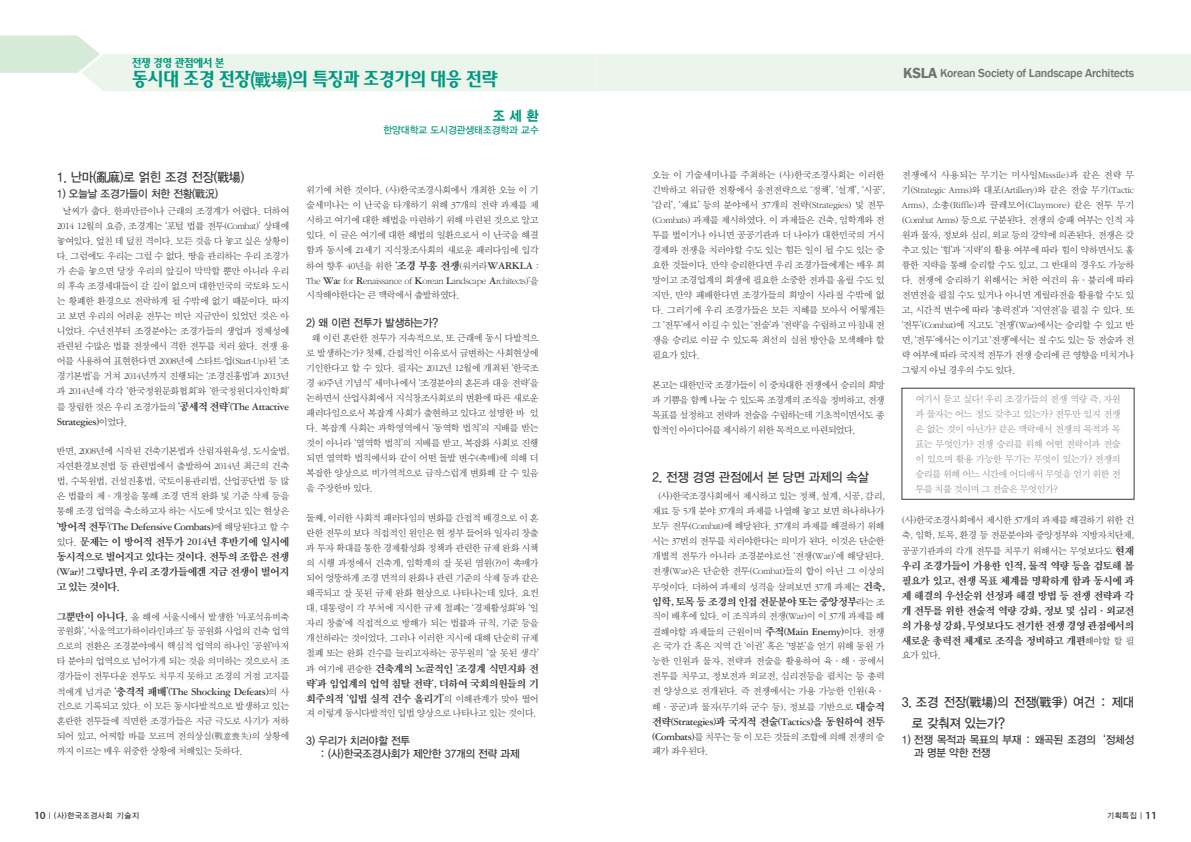
<style>
.page{position:relative;width:1191px;height:842px;background:#fff}
.page>*{position:absolute;margin:0;border:0;box-sizing:border-box;transform-origin:0 0}
.t1{font:20px "YDI2002";letter-spacing:-.04em;color:#00987f;scale:.95 1}
.t2{font:14px "YDIYGO350";color:#00987f;scale:.95 1}
.t3{font:13px/21px "YDIYGO330";letter-spacing:-.02em;color:#3e3a39;scale:.95 1}
.t4{font:500 12px "Franklin Gothic";letter-spacing:-.02em;color:#727171}
.t5{font:12px "YDI2002";letter-spacing:-.04em;color:#00987f;scale:.95 1}
.t6{font:11px/15px "Sand Km";letter-spacing:-.04em;color:#3e3a39;text-align:justify}
.t7{font:11px/13px "YDIYGO330";letter-spacing:-.02em;color:#3e3a39;scale:.95 1}
.t8{font:10px/15px "Sand Sm";letter-spacing:-.04em;color:#3e3a39;text-align:justify}
.t9{font:10px/15px "Sand Sm";letter-spacing:-.04em;color:#898989;text-align:justify}
.t10{font:10px "YDIYGO330";color:#00987f;scale:.95 1}
.t11{font:8px "YDIYGO130 KS Cpc EUC H";color:#3e3a39;scale:.95 1}
.s1{font-family:"YDIYGO140";font-size:18px}
.s2{font-family:"Sand Sm";font-size:10px}
.s3{font-family:"Sand Km";font-size:11px}
.s4{font-weight:600;font-size:15px}
.s5{font-family:"Myriad Pro";font-weight:600;font-size:11px}
.s6{font-family:"YDIYGO110 KS Cpc EUC H"}
</style>
<div class="page">
<div style="left:595px;top:54px;width:596px;height:37px;background:#ebf5ec"></div>
<svg style="left:0;top:36px;width:595px;height:55px"></svg>
<div style="left:901px;top:388px;width:233px;height:111px;border:1px solid #3e3a39"></div>
<p class="t5" style="left:132px;top:56px;width:99px">전쟁 경영 관점에서 본</p>
<p class="t1" style="left:132px;top:69px;width:387px">동시대 조경 전장(<span class="s1">戰場</span>)의 특징과 조경가의 대응 전략</p>
<p class="t3" style="left:57px;top:166px;width:199px">1. 난마(亂麻)로 얽힌 조경 전장(戰場)</p>
<p class="t7" style="left:57px;top:187px;width:172px">1) 오늘날 조경가들이 처한 전황(戰況)</p>
<p class="t8" style="left:57px;top:204px;width:234px;text-align:center">날씨가 춥다. 한파만큼이나 근래의 조경계가 어렵다. 더하여<br>2014 12월의 요즘, 조경계는 ‘포털 법률 전투(Combat)’ 상태에 놓여있다. 엎친 데 덮친 격이다. 모든 것을 다 놓고 싶은 상황이 다. 그럼에도 우리는 그럴 수 없다. 땅을 관리하는 우리 조경가 가 손을 놓으면 당장 우리의 앞길이 막막할 뿐만 아니라 우리 의 후속 조경세대들이 갈 길이 없으며 대한민국의 국토와 도시 는 황폐한 환경으로 전락하게 될 수밖에 없기 때문이다. 따지 고 보면 우리의 어려운 전투는 비단 지금만이 있었던 것은 아 니었다. 수년전부터 조경분야는 조경가들의 생업과 정체성에 관련된 수많은 법률 전장에서 격한 전투를 치러 왔다. 전쟁 용 어를 사용하여 표현한다면 2008년에 스타트-업(Start-Up)된 ‘조 경기본법’을 거쳐 2014년까지 진행되는 ‘조경진흥법’과 2013년 과 2014년에 각각 ‘한국정원문화협회’와 ‘한국정원디자인학회’</p>
<p class="t6" style="left:57px;top:399px;width:234px"><span class="s2">를 창립한 것은 우리 조경가들의</span> ‘공세적 전략’(The Attactive<br>Strategies)<span class="s2">이었다.</span></p>
<p class="t8" style="left:57px;top:444px;width:234px">반면, 2008년에 시작된 건축기본법과 산림자원육성, 도시숲법, 자연환경보전법 등 관련법에서 출발하여 2014년 최근의 건축 법, 수목원법, 건설진흥법, 국토이용관리법, 산업공단법 등 많 은 법률의 제·개정을 통해 조경 면적 완화 및 기준 삭제 등을 통해 조경 업역을 축소하고자 하는 시도에 맞서고 있는 현상은</p>
<p class="t6" style="left:57px;top:519px;width:234px">‘방어적 전투’(The Defensive Combats)<span class="s2">에 해당된다고 할 수 있다.</span> 문제는 이 방어적 전투가 2014년 후반기에 일시에 동시적으로 벌어지고 있다는 것이다. 전투의 조합은 전쟁 (War)! 그렇다면, 우리 조경가들에겐 지금 전쟁이 벌어지 고 있는 것이다.</p>
<p class="t8" style="left:57px;top:609px;width:234px"><span class="s3">그뿐만이 아니다.</span> 올 해에 서울시에서 발생한 ‘마포석유비축 공원화’, ‘서울역고가하이라인파크’ 등 공원화 사업의 건축 업역 으로의 전환은 조경분야에서 핵심적 업역의 하나인 ‘공원’마저 타 분야의 업역으로 넘어가게 되는 것을 의미하는 것으로서 조 경가들이 전투다운 전투도 치루지 못하고 조경의 거점 고지를</p>
<p class="t6" style="left:57px;top:684px;width:234px"><span class="s2">적에게 넘겨준</span> ‘충격적 패배’(The Shocking Defeats)<span class="s2">의 사</span></p>
<p class="t8" style="left:57px;top:699px;width:234px">건으로 기록되고 있다. 이 모든 동시다발적으로 발생하고 있는 혼란한 전투들에 직면한 조경가들은 지금 극도로 사기가 저하 되어 있고, 어찌할 바를 모르며 전의상실(戰意喪失)의 상황에 까지 이르는 매우 위중한 상황에 처해있는 듯하다.</p>
<p class="t2" style="left:493px;top:108px;width:50px">조 세 환</p>
<p class="t10" style="left:383px;top:125px;width:165px">한양대학교 도시경관생태조경학과 교수</p>
<p class="t8" style="left:306px;top:183px;width:234px">위기에 처한 것이다. (사)한국조경사회에서 개최한 오늘 이 기 술세미나는 이 난국을 타개하기 위해 37개의 전략 과제를 제 시하고 여기에 대한 해법을 마련하기 위해 마련된 것으로 알고 있다. 이 글은 여기에 대한 해법의 일환으로서 이 난국을 해결 함과 동시에 21세기 지식창조사회의 새로운 패러다임에 입각 하여 향후 40년을 위한 <span class="s3">‘조경 부흥 전쟁</span>(워커라<span class="s3">WARKLA</span> :<br>The <span class="s3">Wa</span>r for <span class="s3">R</span>enaissance of <span class="s3">K</span>orean <span class="s3">L</span>andscape <span class="s3">A</span>rchitects)’을 시작해야한다는 큰 맥락에서 출발하였다.</p>
<p class="t7" style="left:306px;top:316px;width:141px">2) 왜 이런 전투가 발생하는가?</p>
<p class="t8" style="left:306px;top:331px;width:234px;text-indent:6px">왜 이런 혼란한 전투가 지속적으로, 또 근래에 동시 다발적으 로 발생하는가? 첫째, 간접적인 이유로서 급변하는 사회현상에 기인한다고 할 수 있다. 필자는 2012년 12월에 개최된 ‘한국조 경 40주년 기념식’ 세미나에서 ‘조경분야의 혼돈과 대응 전략’을 논하면서 산업사회에서 지식창조사회로의 변환에 따른 새로운 패러다임으로서 복잡계 사회가 출현하고 있다고 설명한 바 있 다. 복잡계 사회는 과학영역에서 ‘동역학 법칙’의 지배를 받는 것이 아니라 ‘열역학 법칙’의 지배를 받고, 복잡화 사회로 진행 되면 열역학 법칙에서와 같이 어떤 돌발 변수(촉매)에 의해 더 복잡한 양상으로 비가역적으로 급작스럽게 변화해 갈 수 있음 을 주장한바 있다.</p>
<p class="t8" style="left:306px;top:511px;width:234px">둘째, 이러한 사회적 패러다임의 변화를 간접적 배경으로 이 혼 란한 전투의 보다 직접적인 원인은 현 정부 들어와 일자리 창출 과 투자 확대를 통한 경제활성화 정책과 관련한 규제 완화 시책 의 시행 과정에서 건축계, 임학계의 잘 못된 염원(?)이 촉매가 되어 엉뚱하게 조경 면적의 완화나 관련 기준의 삭제 등과 같은 왜곡되고 잘 못된 규제 완화 현상으로 나타나는데 있다. 요컨 대, 대통령이 각 부처에 지시한 규제 철폐는 ‘경제활성화’와 ‘일 자리 창출’에 직접적으로 방해가 되는 법률과 규칙, 기준 등을 개선하라는 것이었다. 그러나 이러한 지시에 대해 단순히 규제 철폐 또는 완화 건수를 늘리고자하는 공무원의 ‘잘 못된 생각’</p>
<p class="t6" style="left:306px;top:661px;width:234px"><span class="s2">과 여기에 편승한</span> 건축계의 노골적인 ‘조경계 식민지화 전 략’과 임업계의 업역 침탈 전략‘, 더하여 국회의원들의 기 회주의적 ‘입법 실적 건수 올리기’<span class="s2">의 이해관계가 맞아 떨어</span></p>
<p class="t8" style="left:306px;top:706px;width:232px">져 이렇게 동시다발적인 입법 양상으로 나타나고 있는 것이다.</p>
<p class="t7" style="left:320px;top:734px;width:211px;text-indent:-14px">3) 우리가 치러야할 전투<br>: (사)한국조경사회가 제안한 37개의 전략 과제</p>
<p class="t4" style="left:903px;top:65px;width:233px"><span class="s4">KSLA</span> Korean Society of Landscape Architects</p>
<p class="t8" style="left:652px;top:168px;width:234px">오늘 이 기술세미나를 주최하는 (사)한국조경사회는 이러한 긴박하고 위급한 전황에서 응전전략으로 ‘정책’, ‘설계’, ‘시공’, ‘감리’, ‘재료’ 등의 분야에서 37개의 전략(Strategies) 및 전투 (Combats) 과제를 제시하였다. 이 과제들은 건축, 임학계와 전 투를 벌이거나 아니면 공공기관과 더 나아가 대한민국의 거시 경제와 전쟁을 치러야할 수도 있는 힘든 일이 될 수도 있는 중 요한 것들이다. 만약 승리한다면 우리 조경가들에게는 매우 희 망이고 조경업계의 회생에 필요한 소중한 전과를 올릴 수도 있 지만, 만약 패배한다면 조경가들의 희망이 사라질 수밖에 없 다. 그러기에 우리 조경가들은 모든 지혜를 모아서 어떻게든 그 ‘전투’에서 이길 수 있는 ‘전술’과 ‘전략’을 수립하고 마침내 전 쟁을 승리로 이끌 수 있도록 최선의 실천 방안을 모색해야 할 필요가 있다.</p>
<p class="t8" style="left:652px;top:378px;width:234px">본고는 대한민국 조경가들이 이 중차대한 전쟁에서 승리의 희망 과 기쁨을 함께 나눌 수 있도록 조경계의 조직을 정비하고, 전쟁 목표를 설정하고 전략과 전술을 수립하는데 기초적이면서도 종 합적인 아이디어를 제시하기 위한 목적으로 마련되었다.</p>
<p class="t3" style="left:652px;top:466px;width:229px">2. 전쟁 경영 관점에서 본 당면 과제의 속살</p>
<p class="t8" style="left:652px;top:489px;width:234px;text-align:center">(사)한국조경사회에서 제시하고 있는 정책, 설계, 시공, 감리, 재료 등 5개 분야 37개의 과제를 나열해 놓고 보면 하나하나가 모두 전투(Combat)에 해당된다. 37개의 과제를 해결하기 위해 서는 37번의 전투를 치러야한다는 의미가 된다. 이것은 단순한 개별적 전투가 아니라 조경분야로선 ‘전쟁(War)’에 해당된다. 전쟁(War)은 단순한 전투(Combat)들의 합이 아닌 그 이상의 무엇이다. 더하여 과제의 성격을 살펴보면 37개 과제는 <span class="s3">건축,</span></p>
<p class="t6" style="left:652px;top:594px;width:234px">임학, 토목 등 조경의 인접 전문분야 또는 중앙정부<span class="s2">라는 조</span></p>
<p class="t8" style="left:652px;top:609px;width:234px;line-height:15.5px">직이 배후에 있다. 이 조직과의 전쟁(War)이 이 37개 과제를 해 결해야할 과제들의 근원이며 <span class="s3">주적(Main Enemy)</span>이다. 전쟁</p>
<p class="t8" style="left:652px;top:639px;width:234px">은 국가 간 혹은 지역 간 ‘이권’ 혹은 ‘명분’을 얻기 위해 동원 가 능한 인원과 물자, 전략과 전술을 활용하여 육·해·공에서 전투를 치루고, 정보전과 외교전, 심리전등을 펼치는 등 총력 전 양상으로 전개된다. 즉 전쟁에서는 가용 가능한 인원(육· 해·공군)과 물자(무기와 군수 등), 정보를 기반으로 <span class="s3">대승적</span></p>
<p class="t6" style="left:652px;top:714px;width:234px">전략(Strategies)과 국지적 전술(Tactics)을 동원하여 전투</p>
<p class="t8" style="left:652px;top:730px;width:234px;line-height:14.5px"><span class="s3">(Combats)</span>를 치루는 등 이 모든 것들의 조합에 의해 전쟁의 승 패가 좌우된다.</p>
<p class="t8" style="left:901px;top:168px;width:234px">전쟁에서 사용되는 무기는 미사일Missile)과 같은 전략 무 기(Strategic Arms)와 대포(Artillery)와 같은 전술 무기(Tactic Arms), 소총(Riffle)과 클레모어(Claymore) 같은 전투 무기 (Combat Arms) 등으로 구분된다. 전쟁의 승패 여부는 인적 자 원과 물자, 정보와 심리, 외교 등의 강약에 의존된다. 전쟁은 갖 추고 있는 ‘힘’과 ‘지략’의 활용 여부에 따라 힘이 약하면서도 훌 륭한 지략을 통해 승리할 수도 있고, 그 반대의 경우도 가능하 다. 전쟁에 승리하기 위해서는 처한 여건의 유·불리에 따라 전면전을 펼칠 수도 있거나 아니면 게릴라전을 활용할 수도 있 고, 시간적 변수에 따라 ‘총력전’과 ‘지연전’을 펼칠 수 있다. 또 ‘전투’(Combat)에 지고도 ‘전쟁’(War)에서는 승리할 수 있고 반 면, ‘전투’에서는 이기고 ‘전쟁’에서는 질 수도 있는 등 전술과 전 략 여부에 따라 국지적 전투가 전쟁 승리에 큰 영향을 미치거나 그렇지 아닐 경우의 수도 있다.</p>
<p class="t9" style="left:915px;top:392px;width:207px">여기서 묻고 싶다! 우리 조경가들의 전쟁 역량 즉, 자원 과 물자는 어느 정도 갖추고 있는가? 전투만 있지 전쟁 은 없는 것이 아닌가? 같은 맥락에서 전쟁의 목적과 목 표는 무엇인가? 전쟁 승리를 위해 어떤 전략이과 전술 이 있으며 활용 가능한 무기는 무엇이 있는가? 전쟁의 승리를 위해 어느 시간에 어디에서 무엇을 얻기 위한 전 투를 치룰 것이며 그 전술은 무엇인가?</p>
<p class="t8" style="left:901px;top:513px;width:234px">(사)한국조경사회에서 제시한 37개의 과제를 해결하기 위한 건 축, 임학, 토목, 환경 등 전문분야와 중앙정부와 지방자치단제, 공공기관과의 각개 전투를 치루기 위해서는 무엇보다도 <span class="s3">현재</span></p>
<p class="t6" style="left:901px;top:558px;width:234px">우리 조경가들이 가용한 인적, 물적 역량 등을 검토해 볼 필요가 있고, 전쟁 목표 체계를 명확하게 함과 동시에 과 제 해결의 우선순위 선정과 해결 방법 등 전쟁 전략과 각 개 전투를 위한 전술적 역량 강화, 정보 및 심리·외교전 의 가용성 강화, 무엇보다도 전기한 전쟁 경영 관점에서의 새로운 총력전 체제로 조직을 정비하고 개편<span class="s2">해야할 할 필</span></p>
<p class="t8" style="left:901px;top:648px;width:41px">요가 있다.</p>
<p class="t3" style="left:912px;top:691px;width:235px;text-indent:-10px">3. 조경 전장(戰場)의 전쟁(戰爭) 여건 : 제대 로 갖춰져 있는가?</p>
<p class="t7" style="left:914px;top:733px;width:233px;text-indent:-12px">1) 전쟁 목적과 목표의 부재 : 왜곡된 조경의‘정체성 과 명분 약한 전쟁</p>
<p class="t11" style="left:34px;top:811px;width:112px"><span class="s5">10</span><span class="s6">ㅣ</span>(사)한국조경사회 기술지</p>
<p class="t11" style="left:1106px;top:811px;width:54px">기획특집<span class="s6">ㅣ</span><span class="s5">11</span></p>
</div>
